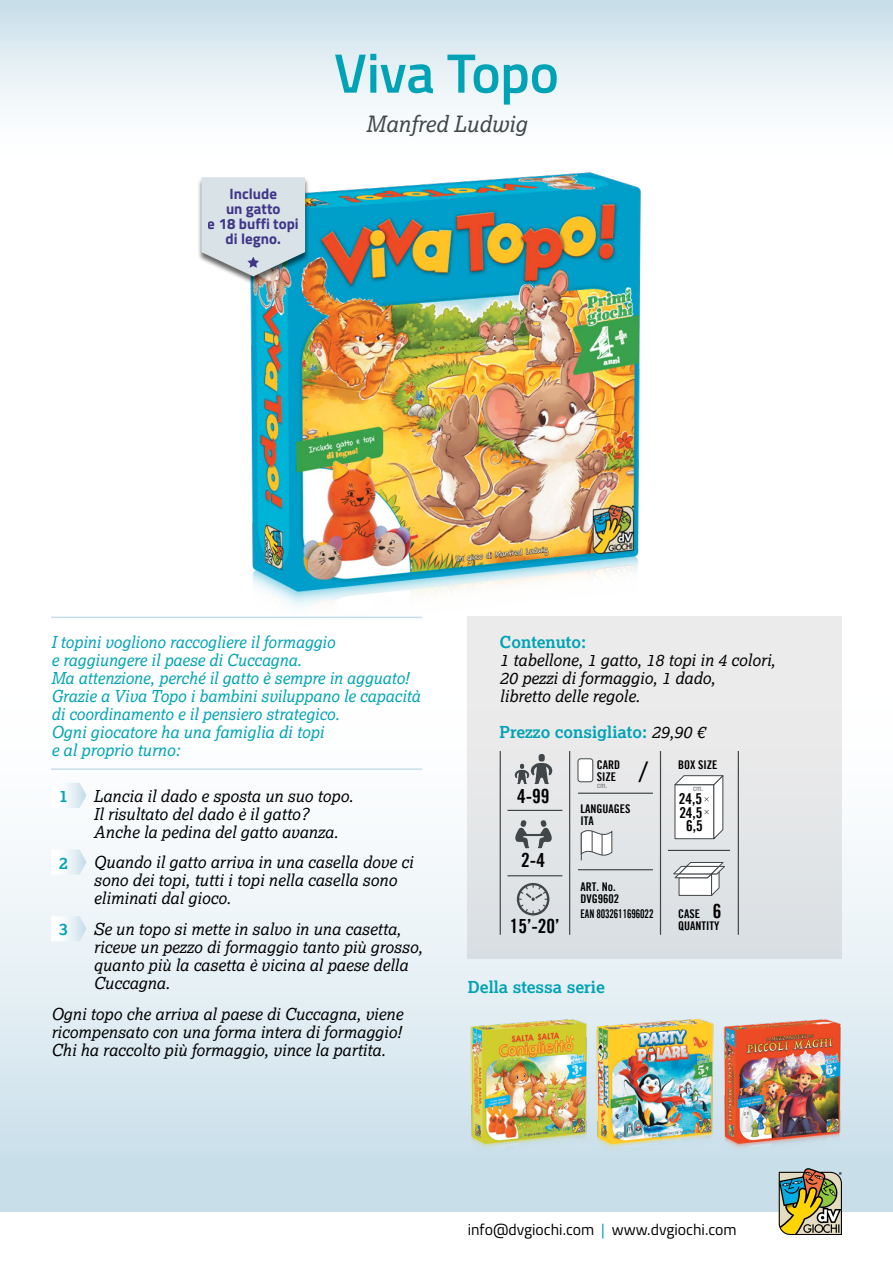
<style>
.page{position:relative;width:893px;height:1263px;background:#fff}
.page>*{position:absolute;margin:0;border:0;box-sizing:border-box;transform-origin:0 0}
.TitoloGioco{font:600 55.5px "Titillium";letter-spacing:-.01em;color:#00a3b5}
.t1{font:300 28.5px "Trade Gothic";color:#000}
.Autore{font:italic 22.5px "Lexia";color:#414749}
.t2{font:19.5px "Trade Gothic Bold Cond Twenty";color:#000}
.Autore-2{font:italic 16.5px/18px "Lexia";color:#000}
.Autore-3{font:italic 16.5px/18px "Lexia";color:#00a3b5}
.Autore-4{font:700 16.5px "Lexia";color:#00a3b5}
.t3{font:15.75px "Titillium";color:#000}
.t4{font:700 15px/15px "Titillium";color:#4c3c97;text-align:center}
.t5{font:15px/13.5px "Trade Gothic Bold Cond Twenty";color:#000;text-align:center}
.t6{font:12px/12px "Trade Gothic Bold Cond Twenty";color:#000}
.t7{font:12px "Trade Gothic Bold Cond Twenty";color:#000;scale:.84 1}
.t8{font:condensed 8.25px "Trade Gothic No.18";color:#636668}
.s1{font-weight:400;font-style:italic;color:#000}
.s2{font-size:19.5px}
.s3{color:#00a3b5}
</style>
<div class="page">
<div style="left:0;top:600px;width:893px;height:612px;background:linear-gradient(to bottom,#fff,#cbe0ea)"></div>
<img style="left:779px;top:1168px;width:63px;height:67px">
<div style="left:0;top:0;width:893px;height:191px;background:linear-gradient(to bottom,#cee2ec,#fff)"></div>
<hr style="left:51px;top:617px;width:371px;height:1px;background:#c8dfea">
<hr style="left:51px;top:768px;width:371px;height:2px;background:#c8dfea">
<svg style="left:51px;top:783px;width:36px;height:25px"></svg>
<svg style="left:51px;top:849px;width:36px;height:26px"></svg>
<svg style="left:51px;top:916px;width:36px;height:25px"></svg>
<div style="left:468px;top:617px;width:374px;height:342px;background:#ecebeb"></div>
<svg style="left:515px;top:820px;width:37px;height:28px"></svg>
<div style="left:539px;top:754px;width:6px;height:7px;background:#414749;border-radius:3px"></div>
<svg style="left:514px;top:763px;width:39px;height:21px"></svg>
<svg style="left:517px;top:883px;width:32px;height:32px"></svg>
<hr style="left:500px;top:751px;width:1px;height:184px;background:#414749">
<hr style="left:569px;top:751px;width:1px;height:184px;background:#414749">
<hr style="left:507px;top:875px;width:55px;height:1px;background:#414749">
<hr style="left:507px;top:810px;width:55px;height:1px;background:#414749">
<hr style="left:578px;top:869px;width:75px;height:1px;background:#414749">
<hr style="left:738px;top:751px;width:1px;height:184px;background:#414749">
<hr style="left:660px;top:751px;width:1px;height:184px;background:#414749">
<hr style="left:578px;top:793px;width:75px;height:1px;background:#414749">
<svg style="left:581px;top:830px;width:31px;height:31px"></svg>
<svg style="left:673px;top:862px;width:52px;height:34px"></svg>
<div style="left:578px;top:759px;width:15px;height:23px;background:#fff;border-radius:3px"></div>
<div style="left:578px;top:758px;width:15px;height:24px;border:1px solid #414749;border-radius:3px"></div>
<svg style="left:674px;top:775px;width:50px;height:64px;background:#e9eaea"></svg>
<hr style="left:668px;top:850px;width:62px;height:1px;background:#414749">
<img style="left:149px;top:122px;width:595px;height:536px">
<div style="left:197px;top:177px;width:113px;height:108px;background:#000;opacity:.6"></div>
<svg style="left:201px;top:177px;width:104px;height:99px;background:#cdd9df"></svg>
<img style="left:468px;top:1015px;width:379px;height:145px">
<p class="t4" style="left:208px;top:186px;width:92px">Include<br>un gatto<br>e 18 buffi topi di legno.</p>
<p class="TitoloGioco" style="left:334px;top:32px;width:227px">Viva Topo</p>
<p class="Autore" style="left:366px;top:110px;width:162px">Manfred Ludwig</p>
<p class="Autore-3" style="left:51px;top:632px;width:285px">I topini vogliono raccogliere il formaggio</p>
<p class="Autore-3" style="left:51px;top:650px;width:252px">e raggiungere il paese di Cuccagna.</p>
<p class="Autore-3" style="left:51px;top:668px;width:359px">Ma attenzione, perché il gatto è sempre in agguato!</p>
<p class="Autore-3" style="left:51px;top:686px;width:371px">Grazie a Viva Topo i bambini sviluppano le capacità di coordinamento e il pensiero strategico.</p>
<p class="Autore-3" style="left:51px;top:722px;width:274px">Ogni giocatore ha una famiglia di topi</p>
<p class="Autore-3" style="left:51px;top:740px;width:130px">e al proprio turno:</p>
<p class="Autore-4" style="left:59px;top:785px;width:10px">1</p>
<p class="Autore-2" style="left:94px;top:786px;width:261px">Lancia il dado e sposta un suo topo.<br>Il risultato del dado è il gatto?<br>Anche la pedina del gatto avanza.</p>
<p class="Autore-4" style="left:59px;top:852px;width:10px">2</p>
<p class="Autore-2" style="left:94px;top:853px;width:321px">Quando il gatto arriva in una casella dove ci sono dei topi, tutti i topi nella casella sono eliminati dal gioco.</p>
<p class="Autore-4" style="left:59px;top:919px;width:10px">3</p>
<p class="Autore-2" style="left:94px;top:920px;width:330px">Se un topo si mette in salvo in una casetta, riceve un pezzo di formaggio tanto più grosso, quanto più la casetta è vicina al paese della Cuccagna.</p>
<p class="Autore-2" style="left:51px;top:1004px;width:353px">Ogni topo che arriva al paese di Cuccagna, viene ricompensato con una forma intera di formaggio!</p>
<p class="Autore-2" style="left:51px;top:1040px;width:336px">Chi ha raccolto più formaggio, vince la partita.</p>
<p class="Autore-4" style="left:500px;top:632px;width:88px">Contenuto:</p>
<p class="Autore-2" style="left:500px;top:651px;width:277px">1 tabellone, 1 gatto, 18 topi in 4 colori,</p>
<p class="Autore-2" style="left:500px;top:669px;width:217px">20 pezzi di formaggio, 1 dado,</p>
<p class="Autore-2" style="left:500px;top:687px;width:142px">libretto delle regole.</p>
<p class="Autore-4" style="left:500px;top:722px;width:207px">Prezzo consigliato: <span class="s1">29,90 €</span></p>
<p class="t2" style="left:517px;top:784px;width:34px">4-99</p>
<p class="t2" style="left:521px;top:848px;width:25px">2-4</p>
<p class="t2" style="left:510px;top:914px;width:51px">15’-20’</p>
<p class="t6" style="left:597px;top:759px;width:25px">CARD<br>SIZE</p>
<p class="t8" style="left:597px;top:780px;width:12px">cm.</p>
<p class="t6" style="left:581px;top:803px;width:51px">LANGUAGES<br>ITA</p>
<p class="t1" style="left:638px;top:754px;width:11px">/</p>
<p class="t6" style="left:581px;top:880px;width:40px">ART. No.<br>DVG9602</p>
<p class="t7" style="left:581px;top:906px;width:88px">EAN 8032611696022</p>
<p class="Autore-4" style="left:468px;top:976px;width:139px">Della stessa serie</p>
<p class="t6" style="left:678px;top:759px;width:41px">BOX SIZE</p>
<p class="t8" style="left:693px;top:783px;width:12px">cm.</p>
<p class="t5" style="left:679px;top:792px;width:25px">24,5<br>24,5<br>6,5</p>
<p class="t6" style="left:678px;top:908px;width:45px">CASE <span class="s2">6<br></span>QUANTITY</p>
<p class="t3" style="left:468px;top:1218px;width:270px">info@dvgiochi.com <span class="s3">|</span> www.dvgiochi.com</p>
</div>
